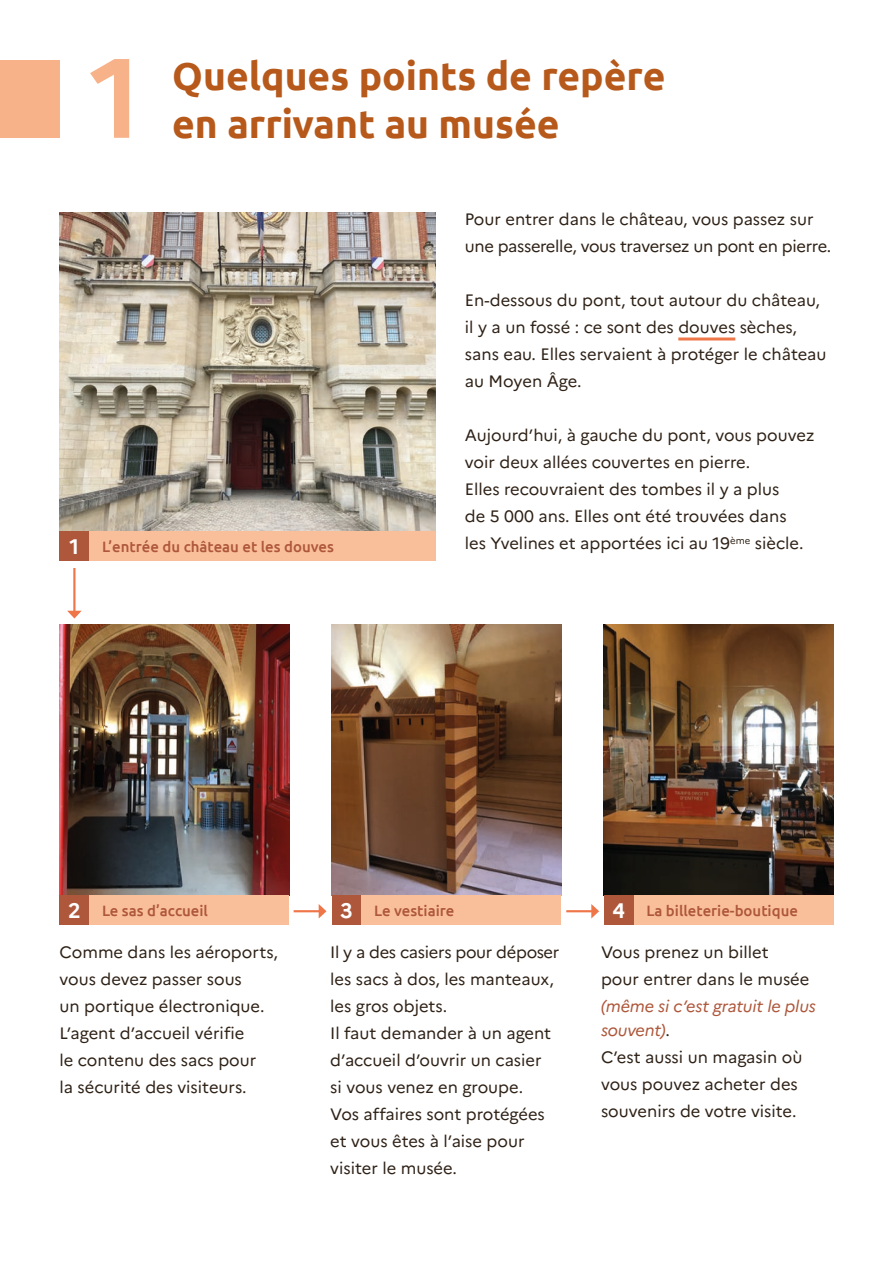
<style>
.page{position:relative;width:893px;height:1263px;background:#fff}
.page>*{position:absolute;margin:0;border:0;box-sizing:border-box;transform-origin:0 0}
.Texte{font:700 112.5px "Marianne";color:#f7b289}
.t1{font:700 39px/48px "Ubuntu";color:#b6591b}
.t2{font:700 21px "Marianne";color:#fff}
.Texte-2{font:16.5px/27px "Marianne";color:#2e2116}
.Texte-3{font:16.5px/27px "Marianne";letter-spacing:-.02em;color:#2e2116}
.Texte-4{font:italic 16.5px "Marianne";letter-spacing:-.01em;color:#ae573a}
.Texte-5{font:500 15px "Ubuntu";color:#ae573a}
.s1{font-style:italic;color:#ae573a}
.s2{font-style:normal;color:#2e2116}
</style>
<div class="page">
<hr style="left:678px;top:337px;width:57px;height:3px;background:#ef7649">
<img style="left:60px;top:213px;width:376px;height:318px">
<img style="left:60px;top:625px;width:229px;height:270px">
<img style="left:332px;top:625px;width:229px;height:270px">
<img style="left:604px;top:625px;width:229px;height:270px">
<hr style="left:294px;top:910px;width:26px;height:2px;background:#ef7649">
<svg style="left:319px;top:904px;width:7px;height:14px"></svg>
<hr style="left:566px;top:910px;width:27px;height:2px;background:#ef7649">
<svg style="left:591px;top:904px;width:8px;height:14px"></svg>
<div style="left:60px;top:895px;width:29px;height:30px;background:#ae573a"></div>
<div style="left:89px;top:895px;width:200px;height:30px;background:#f9bf9b"></div>
<div style="left:332px;top:895px;width:29px;height:30px;background:#ae573a"></div>
<div style="left:361px;top:895px;width:200px;height:30px;background:#f9bf9b"></div>
<div style="left:604px;top:895px;width:30px;height:30px;background:#ae573a"></div>
<div style="left:634px;top:895px;width:199px;height:30px;background:#f9bf9b"></div>
<div style="left:60px;top:531px;width:29px;height:30px;background:#ae573a"></div>
<div style="left:89px;top:531px;width:347px;height:30px;background:#f9bf9b"></div>
<div style="left:0;top:60px;width:60px;height:78px;background:#f7b289"></div>
<hr style="left:73px;top:568px;width:3px;height:44px;background:#ef7649">
<svg style="left:67px;top:611px;width:15px;height:7px"></svg>
<p class="Texte" style="left:90px;top:11px;width:53px">1</p>
<p class="t1" style="left:172px;top:51px;width:495px">Quelques points de repère en arrivant au musée</p>
<p class="t2" style="left:70px;top:531px;width:11px">1</p>
<p class="Texte-5" style="left:102px;top:537px;width:233px">L’entrée du château et les douves</p>
<p class="Texte-3" style="left:465px;top:204px;width:368px">Pour entrer dans le château, vous passez sur une passerelle, vous traversez un pont en pierre.</p>
<p class="Texte-2" style="left:465px;top:285px;width:363px">En-dessous du pont, tout autour du château, il y a un fossé : ce sont des douves sèches, sans eau. Elles servaient à protéger le château au Moyen Âge.</p>
<p class="Texte-2" style="left:465px;top:420px;width:351px">Aujourd’hui, à gauche du pont, vous pouvez voir deux allées couvertes en pierre.<br>Elles recouvraient des tombes il y a plus<br>de 5 000 ans. Elles ont été trouvées dans<br>les Yvelines et apportées ici au 19<sup>ème</sup> siècle.</p>
<p class="t2" style="left:68px;top:894px;width:14px">2</p>
<p class="Texte-5" style="left:102px;top:901px;width:107px">Le sas d’accueil</p>
<p class="t2" style="left:340px;top:894px;width:14px">3</p>
<p class="Texte-5" style="left:374px;top:901px;width:82px">Le vestiaire</p>
<p class="t2" style="left:612px;top:894px;width:14px">4</p>
<p class="Texte-5" style="left:646px;top:901px;width:153px">La billeterie-boutique</p>
<p class="Texte-2" style="left:60px;top:938px;width:220px">Comme dans les aéroports, vous devez passer sous<br>un portique électronique.</p>
<p class="Texte-2" style="left:60px;top:1018px;width:198px">L’agent d’accueil vérifie le contenu des sacs pour la sécurité des visiteurs.</p>
<p class="Texte-2" style="left:330px;top:937px;width:231px">Il y a des casiers pour déposer les sacs à dos, les manteaux, les gros objets.</p>
<p class="Texte-2" style="left:330px;top:1018px;width:222px">Il faut demander à un agent d’accueil d’ouvrir un casier si vous venez en groupe.</p>
<p class="Texte-2" style="left:330px;top:1099px;width:216px">Vos affaires sont protégées et vous êtes à l’aise pour visiter le musée.</p>
<p class="Texte-2" style="left:601px;top:937px;width:216px">Vous prenez un billet<br>pour entrer dans le musée <span class="s1">(même si c’est gratuit le plus</span></p>
<p class="Texte-4" style="left:601px;top:1017px;width:71px">souvent)<span class="s2">.</span></p>
<p class="Texte-2" style="left:601px;top:1042px;width:203px">C’est aussi un magasin où vous pouvez acheter des souvenirs de votre visite.</p>
</div>
